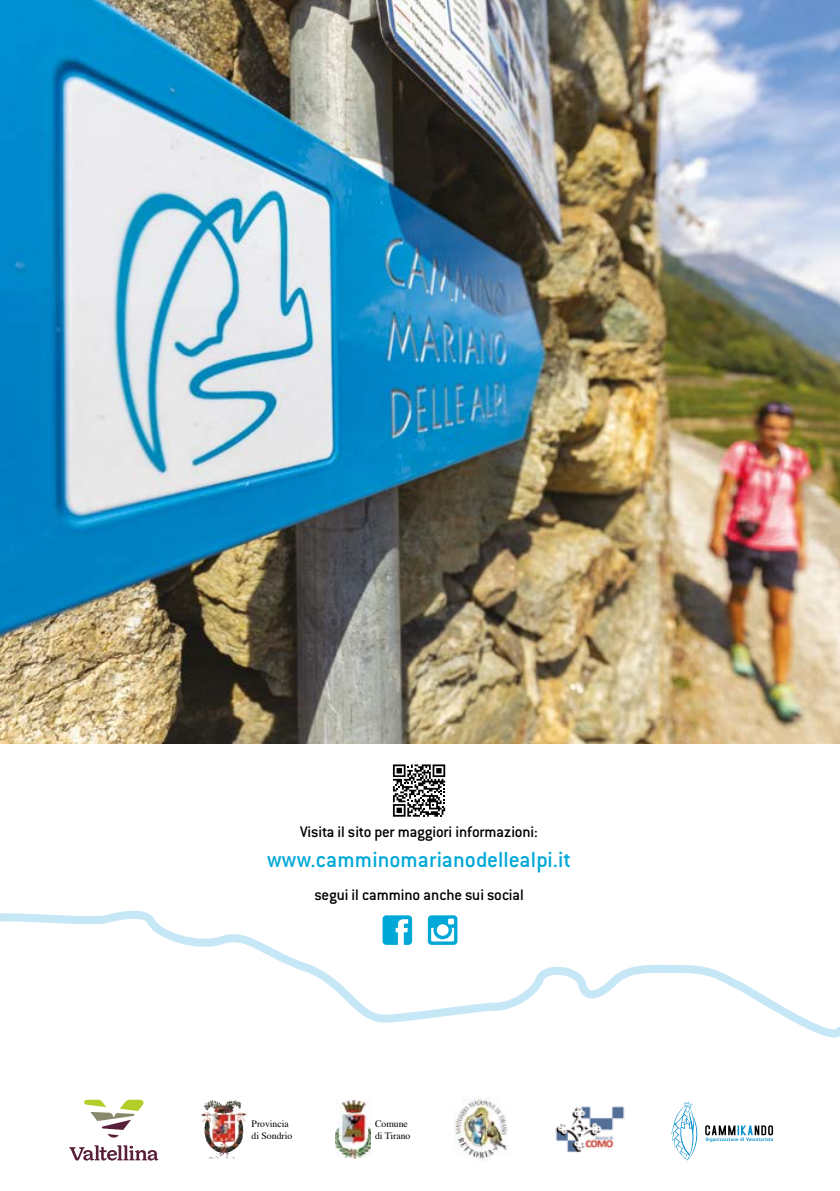
<style>
.page{position:relative;width:840px;height:1191px;background:#fff}
.page>*{position:absolute;margin:0;border:0;box-sizing:border-box;transform-origin:0 0}
.t1{font:500 24px "Conduit ITC";letter-spacing:.01em;color:#00a8d7}
.t2{font:500 16.8px "Conduit ITC";letter-spacing:-.01em;color:#000}
.t3{font:9.6px/11.6px "Times";color:#000}
</style>
<div class="page">
<svg style="left:0;top:743px;width:839px;height:419px"></svg>
<img style="left:0;top:0;width:839px;height:743px">
<svg style="left:393px;top:764px;width:52px;height:52px"></svg>
<svg style="left:218px;top:1100px;width:13px;height:5px"></svg>
<img style="left:336px;top:1100px;width:35px;height:58px">
<img style="left:453px;top:1097px;width:55px;height:64px">
<img style="left:550px;top:1106px;width:77px;height:46px">
<svg style="left:84px;top:1099px;width:59px;height:38px"></svg>
<svg style="left:69px;top:1145px;width:89px;height:15px"></svg>
<svg style="left:704px;top:1125px;width:68px;height:17px"></svg>
<svg style="left:670px;top:1101px;width:28px;height:61px"></svg>
<svg style="left:427px;top:915px;width:30px;height:30px"></svg>
<svg style="left:382px;top:915px;width:30px;height:30px"></svg>
<p class="t2" style="left:300px;top:822px;width:239px">Visita il sito per maggiori informazioni:</p>
<h1 class="t1" style="left:267px;top:845px;width:305px">www.camminomarianodellealpi.it</h1>
<p class="t2" style="left:314px;top:885px;width:211px">segui il cammino anche sui social</p>
<p class="t3" style="left:251px;top:1117px;width:42px">Provincia di Sondrio</p>
<p class="t3" style="left:375px;top:1117px;width:37px">Comune di Tirano</p>
</div>
